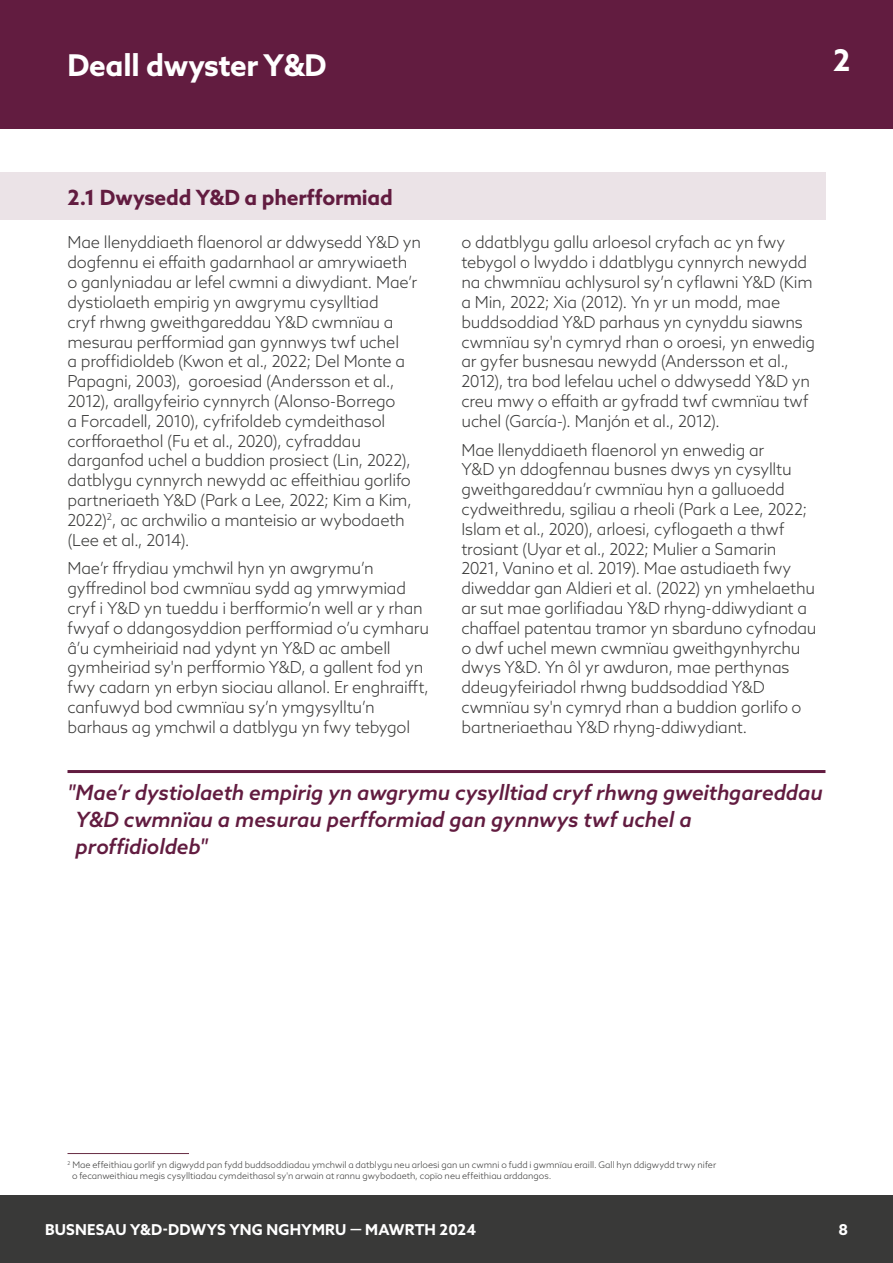
<style>
.page{position:relative;width:893px;height:1263px;background:#fff}
.page>*{position:absolute;margin:0;border:0;box-sizing:border-box;transform-origin:0 0}
.Chapter_Title{font:700 30px "Azo Sans";letter-spacing:-.01em;color:#fff}
.Pull_out_quote{font:italic 500 21px/27px "Azo Sans";letter-spacing:-.005em;color:#621c40}
.Sub-heading{font:700 21px "Azo Sans";letter-spacing:-.01em;color:#621c40}
.Body_Text_Single_Col{font:300 16.5px/19.8px "Azo Sans";letter-spacing:-.015em;color:#393938}
.t1{font:700 15px "Azo Sans";letter-spacing:.01em;color:#fff}
.Body_Text_Single_Col-2{font:300 9px/10.8px "Azo Sans";color:#393938}
</style>
<div class="page">
<hr style="left:68px;top:1153px;width:121px;height:1px;background:#682d44">
<div style="left:0;top:172px;width:825px;height:48px;background:#ebe3e7"></div>
<div style="left:0;top:0;width:893px;height:129px;background:#621c40"></div>
<hr style="left:68px;top:770px;width:757px;height:3px;background:#621c40">
<div style="left:0;top:1195px;width:893px;height:68px;background:#393938"></div>
<h1 class="Chapter_Title" style="left:68px;top:46px;width:261px">Deall dwyster Y&amp;D</h1>
<h1 class="Chapter_Title" style="left:833px;top:40px;width:19px">2</h1>
<h2 class="Sub-heading" style="left:68px;top:183px;width:327px">2.1 Dwysedd Y&amp;D a pherfformiad</h2>
<p class="Body_Text_Single_Col" style="left:68px;top:232px;width:355px">Mae llenyddiaeth flaenorol ar ddwysedd Y&amp;D yn dogfennu ei effaith gadarnhaol ar amrywiaeth o ganlyniadau ar lefel cwmni a diwydiant. Mae’r dystiolaeth empirig yn awgrymu cysylltiad<br>cryf rhwng gweithgareddau Y&amp;D cwmnïau a mesurau perfformiad gan gynnwys twf uchel<br>a proffidioldeb (Kwon et al., 2022; Del Monte a Papagni, 2003), goroesiad (Andersson et al., 2012), arallgyfeirio cynnyrch (Alonso-Borrego<br>a Forcadell, 2010), cyfrifoldeb cymdeithasol corfforaethol (Fu et al., 2020), cyfraddau darganfod uchel a buddion prosiect (Lin, 2022), datblygu cynnyrch newydd ac effeithiau gorlifo partneriaeth Y&amp;D (Park a Lee, 2022; Kim a Kim, 2022)<sup>2</sup>, ac archwilio a manteisio ar wybodaeth (Lee et al., 2014).</p>
<p class="Body_Text_Single_Col" style="left:68px;top:558px;width:363px">Mae’r ffrydiau ymchwil hyn yn awgrymu’n gyffredinol bod cwmnïau sydd ag ymrwymiad cryf i Y&amp;D yn tueddu i berfformio’n well ar y rhan fwyaf o ddangosyddion perfformiad o’u cymharu â’u cymheiriaid nad ydynt yn Y&amp;D ac ambell gymheiriad sy'n perfformio Y&amp;D, a gallent fod yn fwy cadarn yn erbyn siociau allanol. Er enghraifft, canfuwyd bod cwmnïau sy’n ymgysylltu’n barhaus ag ymchwil a datblygu yn fwy tebygol</p>
<p class="Body_Text_Single_Col" style="left:461px;top:232px;width:355px">o ddatblygu gallu arloesol cryfach ac yn fwy tebygol o lwyddo i ddatblygu cynnyrch newydd na chwmnïau achlysurol sy’n cyflawni Y&amp;D (Kim a Min, 2022; Xia (2012). Yn yr un modd, mae buddsoddiad Y&amp;D parhaus yn cynyddu siawns cwmnïau sy'n cymryd rhan o oroesi, yn enwedig ar gyfer busnesau newydd (Andersson et al., 2012), tra bod lefelau uchel o ddwysedd Y&amp;D yn creu mwy o effaith ar gyfradd twf cwmnïau twf uchel (García-). Manjón et al., 2012).</p>
<p class="Body_Text_Single_Col" style="left:461px;top:439px;width:356px">Mae llenyddiaeth flaenorol yn enwedig ar<br>Y&amp;D yn ddogfennau busnes dwys yn cysylltu gweithgareddau’r cwmnïau hyn a galluoedd cydweithredu, sgiliau a rheoli (Park a Lee, 2022; Islam et al., 2020), arloesi, cyflogaeth a thwf trosiant (Uyar et al., 2022; Mulier a Samarin 2021, Vanino et al. 2019). Mae astudiaeth fwy diweddar gan Aldieri et al. (2022) yn ymhelaethu ar sut mae gorlifiadau Y&amp;D rhyng-ddiwydiant a chaffael patentau tramor yn sbarduno cyfnodau o dwf uchel mewn cwmnïau gweithgynhyrchu dwys Y&amp;D. Yn ôl yr awduron, mae perthynas ddeugyfeiriadol rhwng buddsoddiad Y&amp;D cwmnïau sy'n cymryd rhan a buddion gorlifo o bartneriaethau Y&amp;D rhyng-ddiwydiant.</p>
<p class="Pull_out_quote" style="left:76px;top:779px;width:749px;text-indent:-8px">"Mae’r dystiolaeth empirig yn awgrymu cysylltiad cryf rhwng gweithgareddau<br>Y&amp;D cwmnïau a mesurau perfformiad gan gynnwys twf uchel a proffidioldeb"</p>
<p class="Body_Text_Single_Col-2" style="left:72px;top:1159px;width:646px;text-indent:-4px"><sup>2</sup> Mae effeithiau gorlif yn digwydd pan fydd buddsoddiadau ymchwil a datblygu neu arloesi gan un cwmni o fudd i gwmnïau eraill. Gall hyn ddigwydd trwy nifer o fecanweithiau megis cysylltiadau cymdeithasol sy'n arwain at rannu gwybodaeth, copïo neu effeithiau arddangos.</p>
<p class="t1" style="left:45px;top:1219px;width:433px">BUSNESAU Y&amp;D-DDWYS YNG NGHYMRU — MAWRTH 2024</p>
<p class="t1" style="left:838px;top:1219px;width:11px">8</p>
</div>
